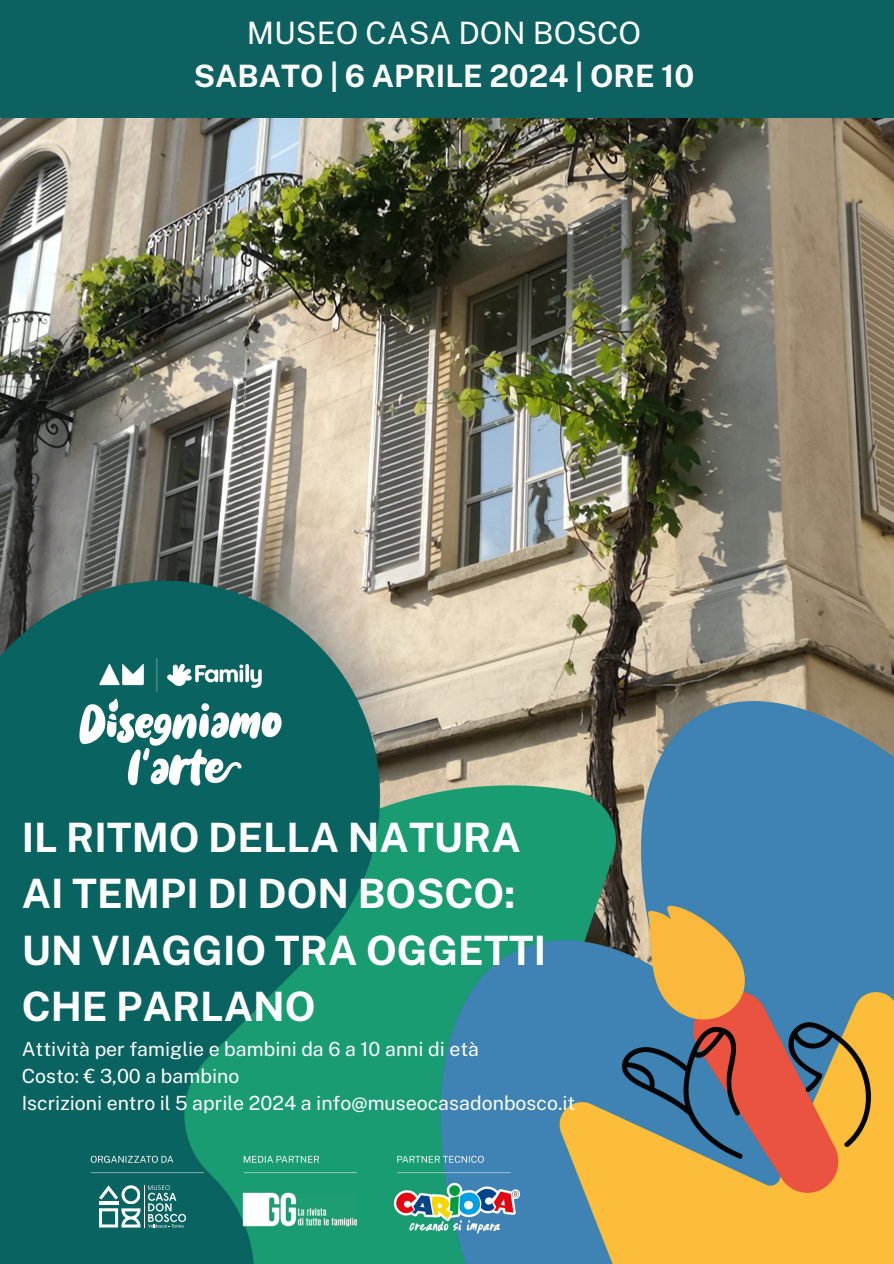
<style>
.page{position:relative;width:894px;height:1264px;background:#fff}
.page>*{position:absolute;margin:0;border:0;box-sizing:border-box;transform-origin:0 0}
.t1{font:700 40.5px/56.2px "Public Sans";color:#fff}
.t2{font:700 30.9px/42.8px "Public Sans";color:#fff;text-align:center}
.t3{font:19.5px "Public Sans";color:#fff}
.s1{font-weight:400}
</style>
<div class="page">
<div style="left:0;top:0;width:893px;height:1263px;background:#0d6160"></div>
<img style="left:0;top:118px;width:893px;height:27px">
<img style="left:0;top:145px;width:893px;height:1117px">
<svg style="left:99px;top:1185px;width:43px;height:48px"></svg>
<hr style="left:144px;top:1185px;width:1px;height:42px;background:#fff">
<svg style="left:148px;top:1185px;width:41px;height:48px"></svg>
<p class="t2" style="left:194px;top:11px;width:502px"><span class="s1">MUSEO CASA DON BOSCO<br></span>SABATO | 6 APRILE 2024 | ORE 10</p>
<p class="t1" style="left:22px;top:809px;width:500px">IL RITMO DELLA NATURA</p>
<p class="t1" style="left:22px;top:865px;width:495px">AI TEMPI DI DON BOSCO:</p>
<p class="t1" style="left:22px;top:921px;width:526px">UN VIAGGIO TRA OGGETTI<br>CHE PARLANO</p>
<p class="t3" style="left:22px;top:1037px;width:459px">Attività per famiglie e bambini da 6 a 10 anni di età</p>
<p class="t3" style="left:22px;top:1064px;width:219px">Costo: € 3,00 a bambino</p>
<p class="t3" style="left:22px;top:1091px;width:555px">Iscrizioni entro il 5 aprile 2024 a info@museocasadonbosco.it</p>
</div>
